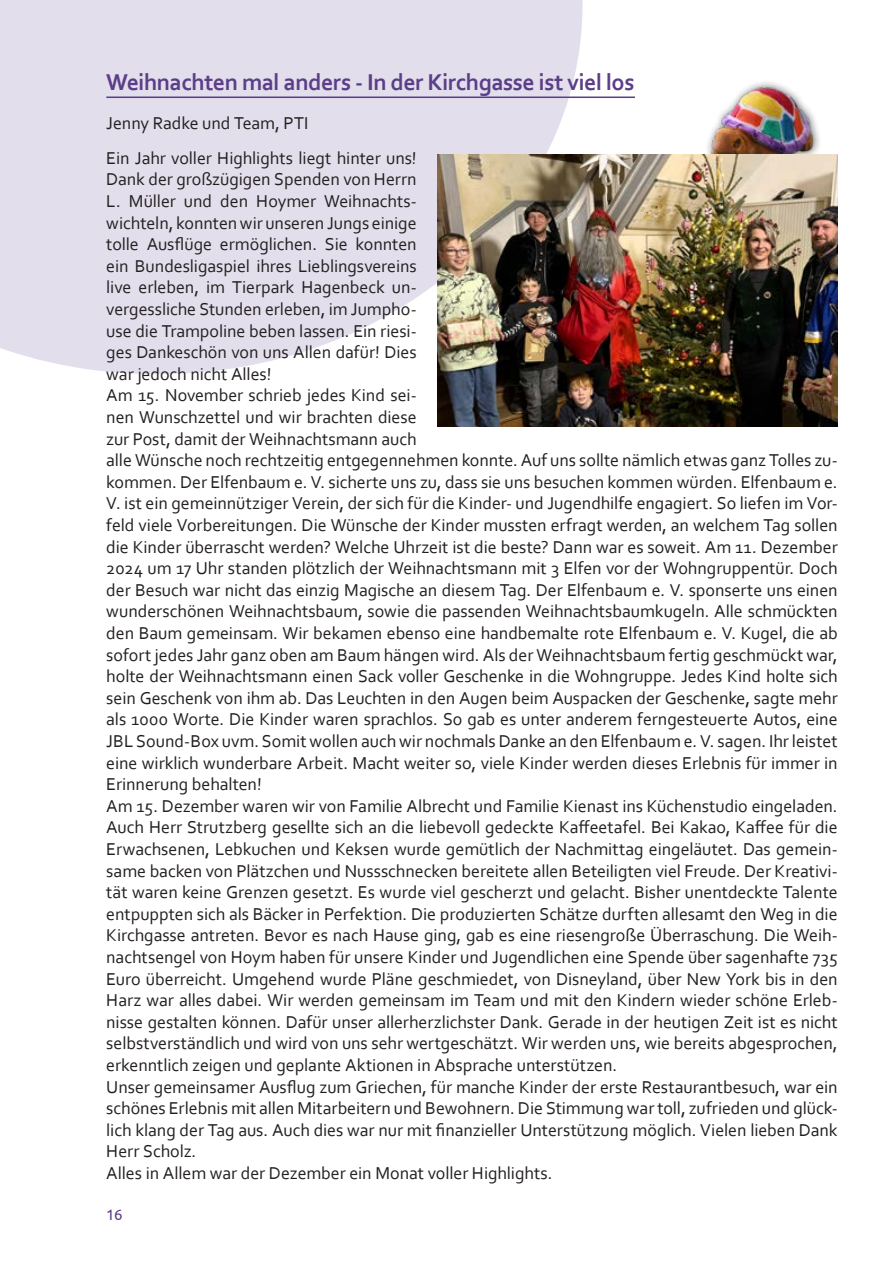
<style>
.page{position:relative;width:893px;height:1263px;background:#fff}
.page>*{position:absolute;margin:0;border:0;box-sizing:border-box;transform-origin:0 0}
.t1{font:700 24px "Corbel";letter-spacing:-.02em;color:#5b3e88}
.t2{font:18px/21.6px "Corbel";letter-spacing:-.005em;color:#231f20}
.t3{font:15px "Ubuntu";color:#5b3e88}
</style>
<div class="page">
<div style="left:0;top:0;width:583px;height:374px;background:#e2deeb"></div>
<hr style="left:106px;top:97px;width:529px;height:1px;background:#5b3e88">
<img style="left:702px;top:82px;width:136px;height:73px">
<img style="left:438px;top:155px;width:400px;height:272px">
<h1 class="t1" style="left:106px;top:67px;width:530px">Weihnachten mal anders - In der Kirchgasse ist viel los</h1>
<p class="t2" style="left:106px;top:112px;width:204px">Jenny Radke und Team, PTI</p>
<p class="t2" style="left:106px;top:146px;width:733px">Ein Jahr voller Highlights liegt hinter uns!<br>Dank der großzügigen Spenden von Herrn<br>L. Müller und den Hoymer Weihnachts-<br>wichteln, konnten wir unseren Jungs einige<br>tolle Ausflüge ermöglichen. Sie konnten<br>ein Bundesligaspiel ihres Lieblingsvereins<br>live erleben, im Tierpark Hagenbeck un-<br>vergessliche Stunden erleben, im Jumpho-<br>use die Trampoline beben lassen. Ein riesi-<br>ges Dankeschön von uns Allen dafür! Dies<br>war jedoch nicht Alles!<br>Am 15. November schrieb jedes Kind sei-<br>nen Wunschzettel und wir brachten diese<br>zur Post, damit der Weihnachtsmann auch<br>alle Wünsche noch rechtzeitig entgegennehmen konnte. Auf uns sollte nämlich etwas ganz Tolles zu&shy;kommen. Der Elfenbaum e. V. sicherte uns zu, dass sie uns besuchen kommen würden. Elfenbaum e.<br>V. ist ein gemeinnütziger Verein, der sich für die Kinder- und Jugendhilfe engagiert. So liefen im Vor&shy;feld viele Vorbereitungen. Die Wünsche der Kinder mussten erfragt werden, an welchem Tag sollen die Kinder überrascht werden? Welche Uhrzeit ist die beste? Dann war es soweit. Am 11. Dezember 2024 um 17 Uhr standen plötzlich der Weihnachtsmann mit 3 Elfen vor der Wohngruppentür. Doch der Besuch war nicht das einzig Magische an diesem Tag. Der Elfenbaum e. V. sponserte uns einen wunderschönen Weihnachtsbaum, sowie die passenden Weihnachtsbaumkugeln. Alle schmückten den Baum gemeinsam. Wir bekamen ebenso eine handbemalte rote Elfenbaum e. V. Kugel, die ab sofort jedes Jahr ganz oben am Baum hängen wird. Als der Weihnachtsbaum fertig geschmückt war, holte der Weihnachtsmann einen Sack voller Geschenke in die Wohngruppe. Jedes Kind holte sich sein Geschenk von ihm ab. Das Leuchten in den Augen beim Auspacken der Geschenke, sagte mehr als 1000 Worte. Die Kinder waren sprachlos. So gab es unter anderem ferngesteuerte Autos, eine JBL Sound-Box uvm. Somit wollen auch wir nochmals Danke an den Elfenbaum e. V. sagen. Ihr leistet eine wirklich wunderbare Arbeit. Macht weiter so, viele Kinder werden dieses Erlebnis für immer in Erinnerung behalten!<br>Am 15. Dezember waren wir von Familie Albrecht und Familie Kienast ins Küchenstudio eingeladen.<br>Auch Herr Strutzberg gesellte sich an die liebevoll gedeckte Kaffeetafel. Bei Kakao, Kaffee für die Erwachsenen, Lebkuchen und Keksen wurde gemütlich der Nachmittag eingeläutet. Das gemein&shy;same backen von Plätzchen und Nussschnecken bereitete allen Beteiligten viel Freude. Der Kreativi&shy;tät waren keine Grenzen gesetzt. Es wurde viel gescherzt und gelacht. Bisher unentdeckte Talente entpuppten sich als Bäcker in Perfektion. Die produzierten Schätze durften allesamt den Weg in die Kirchgasse antreten. Bevor es nach Hause ging, gab es eine riesengroße Überraschung. Die Weih&shy;nachtsengel von Hoym haben für unsere Kinder und Jugendlichen eine Spende über sagenhafte 735<br>Euro überreicht. Umgehend wurde Pläne geschmiedet, von Disneyland, über New York bis in den Harz war alles dabei. Wir werden gemeinsam im Team und mit den Kindern wieder schöne Erleb&shy;nisse gestalten können. Dafür unser allerherzlichster Dank. Gerade in der heutigen Zeit ist es nicht selbstverständlich und wird von uns sehr wertgeschätzt. Wir werden uns, wie bereits abgesprochen, erkenntlich zeigen und geplante Aktionen in Absprache unterstützen.<br>Unser gemeinsamer Ausflug zum Griechen, für manche Kinder der erste Restaurantbesuch, war ein schönes Erlebnis mit allen Mitarbeitern und Bewohnern. Die Stimmung war toll, zufrieden und glück&shy;lich klang der Tag aus. Auch dies war nur mit finanzieller Unterstützung möglich. Vielen lieben Dank Herr Scholz.<br>Alles in Allem war der Dezember ein Monat voller Highlights.</p>
<p class="t3" style="left:106px;top:1206px;width:18px">16</p>
</div>
